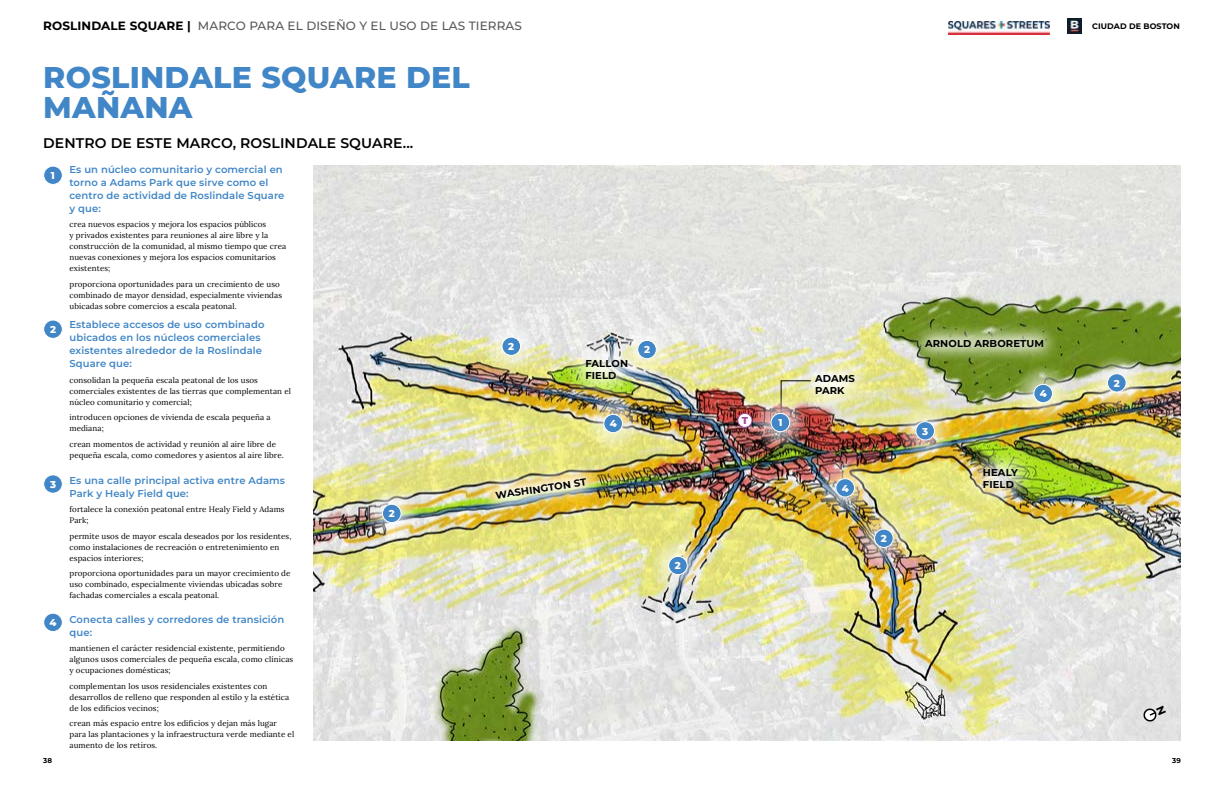
<style>
.page{position:relative;width:1224px;height:792px;background:#fff}
.page>*{position:absolute;margin:0;border:0;box-sizing:border-box;transform-origin:0 0}
.t1{font:100 30px/30px "Montserrat";letter-spacing:.01em;color:#4186c6}
.t2{font:100 14px "Montserrat";letter-spacing:.01em;color:#000}
.t3{font:100 12px "Montserrat";letter-spacing:.01em;color:#58585b}
.t4{font:100 10px/13px "Montserrat";letter-spacing:.01em;color:#4186c6}
.t5{font:100 10px/12px "Montserrat";letter-spacing:.01em;color:#000}
.t6{font:100 10px "Montserrat";color:#fff}
.t7{font:100 10px "Montserrat";color:#a3489b}
.t8{font:8px/11px "Lora";letter-spacing:.01em;color:#000}
.t9{font:100 8px "Montserrat";letter-spacing:.01em;color:#000}
.t10{font:100 7px "Montserrat";color:#000}
.s1{color:#000}
</style>
<div class="page">
<img style="left:1068px;top:18px;width:13px;height:16px">
<img style="left:948px;top:21px;width:92px;height:13px">
<img style="left:949px;top:22px;width:101px;height:12px">
<img style="left:313px;top:166px;width:867px;height:574px">
<img style="left:477px;top:460px;width:129px;height:59px">
<img style="left:364px;top:486px;width:56px;height:56px">
<div style="left:382px;top:504px;width:19px;height:19px;background:#4186c6;border-radius:50%"></div>
<div style="left:382px;top:504px;width:20px;height:19px;border:1px solid #fff;border-radius:50%"></div>
<img style="left:585px;top:402px;width:56px;height:50px">
<div style="left:604px;top:414px;width:18px;height:19px;background:#4186c6;border-radius:50%"></div>
<div style="left:603px;top:414px;width:20px;height:19px;border:1px solid #fff;border-radius:50%"></div>
<img style="left:897px;top:403px;width:56px;height:56px">
<div style="left:916px;top:422px;width:19px;height:18px;background:#4186c6;border-radius:50%"></div>
<div style="left:915px;top:421px;width:20px;height:20px;border:1px solid #fff;border-radius:50%"></div>
<svg style="left:484px;top:319px;width:56px;height:56px"></svg>
<div style="left:502px;top:337px;width:19px;height:18px;background:#4186c6;border-radius:50%"></div>
<div style="left:501px;top:337px;width:20px;height:19px;border:1px solid #fff;border-radius:50%"></div>
<svg style="left:619px;top:322px;width:56px;height:56px"></svg>
<div style="left:638px;top:340px;width:18px;height:19px;background:#4186c6;border-radius:50%"></div>
<div style="left:637px;top:340px;width:20px;height:19px;border:1px solid #fff;border-radius:50%"></div>
<img style="left:856px;top:511px;width:56px;height:56px">
<div style="left:875px;top:529px;width:18px;height:18px;background:#4186c6;border-radius:50%"></div>
<div style="left:874px;top:529px;width:20px;height:19px;border:1px solid #fff;border-radius:50%"></div>
<img style="left:650px;top:538px;width:56px;height:56px">
<div style="left:669px;top:556px;width:18px;height:19px;background:#4186c6;border-radius:50%"></div>
<div style="left:668px;top:556px;width:20px;height:19px;border:1px solid #fff;border-radius:50%"></div>
<img style="left:1089px;top:355px;width:56px;height:56px">
<div style="left:1107px;top:374px;width:19px;height:18px;background:#4186c6;border-radius:50%"></div>
<div style="left:1107px;top:373px;width:20px;height:20px;border:1px solid #fff;border-radius:50%"></div>
<img style="left:1015px;top:366px;width:56px;height:56px">
<div style="left:1034px;top:384px;width:19px;height:19px;background:#4186c6;border-radius:50%"></div>
<div style="left:1033px;top:384px;width:20px;height:19px;border:1px solid #fff;border-radius:50%"></div>
<img style="left:817px;top:460px;width:56px;height:56px">
<div style="left:836px;top:479px;width:19px;height:18px;background:#4186c6;border-radius:50%"></div>
<div style="left:835px;top:478px;width:20px;height:20px;border:1px solid #fff;border-radius:50%"></div>
<svg style="left:909px;top:323px;width:151px;height:41px"></svg>
<img style="left:961px;top:447px;width:78px;height:64px">
<img style="left:563px;top:338px;width:86px;height:64px">
<svg style="left:793px;top:354px;width:83px;height:63px"></svg>
<div style="left:738px;top:413px;width:14px;height:14px;background:#fff;border-radius:50%"></div>
<div style="left:737px;top:413px;width:16px;height:15px;border:1px solid #a3489b;border-radius:50%"></div>
<svg style="left:779px;top:380px;width:33px;height:68px"></svg>
<img style="left:753px;top:395px;width:56px;height:56px">
<div style="left:771px;top:413px;width:19px;height:19px;background:#4186c6;border-radius:50%"></div>
<div style="left:771px;top:413px;width:19px;height:19px;border:1px solid #fff;border-radius:50%"></div>
<div style="left:44px;top:166px;width:18px;height:18px;background:#4186c6;border-radius:50%"></div>
<div style="left:43px;top:166px;width:20px;height:19px;border:1px solid #fff;border-radius:50%"></div>
<div style="left:44px;top:320px;width:18px;height:18px;background:#4186c6;border-radius:50%"></div>
<div style="left:43px;top:320px;width:20px;height:19px;border:1px solid #fff;border-radius:50%"></div>
<div style="left:44px;top:475px;width:18px;height:18px;background:#4186c6;border-radius:50%"></div>
<div style="left:43px;top:474px;width:20px;height:20px;border:1px solid #fff;border-radius:50%"></div>
<div style="left:44px;top:613px;width:18px;height:19px;background:#4186c6;border-radius:50%"></div>
<div style="left:43px;top:613px;width:20px;height:19px;border:1px solid #fff;border-radius:50%"></div>
<svg style="left:1143px;top:705px;width:23px;height:17px"></svg>
<h3 class="t3" style="left:43px;top:17px;width:480px"><span class="s1">ROSLINDALE SQUARE |</span> MARCO PARA EL DISEÑO Y EL USO DE LAS TIERRAS</h3>
<p class="t9" style="left:1092px;top:21px;width:89px">CIUDAD DE BOSTON</p>
<h1 class="t1" style="left:43px;top:62px;width:428px">ROSLINDALE SQUARE DEL<br>MAÑANA</h1>
<h2 class="t2" style="left:43px;top:134px;width:372px">DENTRO DE ESTE MARCO, ROSLINDALE SQUARE...</h2>
<p class="t6" style="left:51px;top:169px;width:6px">1</p>
<p class="t6" style="left:50px;top:323px;width:7px">2</p>
<p class="t6" style="left:50px;top:478px;width:8px">3</p>
<p class="t6" style="left:50px;top:616px;width:8px">4</p>
<p class="t4" style="left:69px;top:163px;width:216px">Es un núcleo comunitario y comercial en torno a Adams Park que sirve como el centro de actividad de Roslindale Square y que:</p>
<p class="t8" style="left:69px;top:219px;width:218px">crea nuevos espacios y mejora los espacios públicos<br>y privados existentes para reuniones al aire libre y la construcción de la comunidad, al mismo tiempo que crea nuevas conexiones y mejora los espacios comunitarios existentes;</p>
<p class="t8" style="left:69px;top:278px;width:214px">proporciona oportunidades para un crecimiento de uso combinado de mayor densidad, especialmente viviendas ubicadas sobre comercios a escala peatonal.</p>
<p class="t4" style="left:69px;top:318px;width:197px">Establece accesos de uso combinado ubicados en los núcleos comerciales existentes alrededor de la Roslindale<br>Square que:</p>
<p class="t8" style="left:69px;top:374px;width:223px">consolidan la pequeña escala peatonal de los usos comerciales existentes de las tierras que complementan el núcleo comunitario y comercial;</p>
<p class="t8" style="left:69px;top:412px;width:203px">introducen opciones de vivienda de escala pequeña a mediana;</p>
<p class="t8" style="left:69px;top:438px;width:216px">crean momentos de actividad y reunión al aire libre de pequeña escala, como comedores y asientos al aire libre.</p>
<p class="t4" style="left:69px;top:473px;width:217px">Es una calle principal activa entre Adams<br>Park y Healy Field que:</p>
<p class="t8" style="left:69px;top:503px;width:217px">fortalece la conexión peatonal entre Healy Field y Adams<br>Park;</p>
<p class="t8" style="left:69px;top:530px;width:223px">permite usos de mayor escala deseados por los residentes, como instalaciones de recreación o entretenimiento en espacios interiores;</p>
<p class="t8" style="left:69px;top:567px;width:223px">proporciona oportunidades para un mayor crecimiento de uso combinado, especialmente viviendas ubicadas sobre fachadas comerciales a escala peatonal.</p>
<p class="t4" style="left:69px;top:612px;width:216px">Conecta calles y corredores de transición que:</p>
<p class="t8" style="left:69px;top:642px;width:225px">mantienen el carácter residencial existente, permitiendo algunos usos comerciales de pequeña escala, como clínicas y ocupaciones domésticas;</p>
<p class="t8" style="left:69px;top:680px;width:221px">complementan los usos residenciales existentes con desarrollos de relleno que responden al estilo y la estética de los edificios vecinos;</p>
<p class="t8" style="left:69px;top:717px;width:226px">crean más espacio entre los edificios y dejan más lugar para las plantaciones y la infraestructura verde mediante el aumento de los retiros.</p>
<p class="t6" style="left:389px;top:507px;width:7px">2</p>
<p class="t6" style="left:508px;top:340px;width:7px">2</p>
<p class="t6" style="left:644px;top:343px;width:7px">2</p>
<p class="t5" style="left:585px;top:357px;width:44px">FALLON<br>FIELD</p>
<p class="t5" style="left:495px;top:489px;width:93px;rotate:-8deg">WASHINGTON ST</p>
<p class="t6" style="left:610px;top:417px;width:8px">4</p>
<p class="t6" style="left:675px;top:559px;width:7px">2</p>
<p class="t7" style="left:742px;top:414px;width:8px">T</p>
<p class="t6" style="left:778px;top:416px;width:6px">1</p>
<p class="t5" style="left:815px;top:372px;width:41px">ADAMS<br>PARK</p>
<p class="t6" style="left:842px;top:481px;width:8px">4</p>
<p class="t6" style="left:881px;top:532px;width:7px">2</p>
<p class="t5" style="left:925px;top:337px;width:120px">ARNOLD ARBORETUM</p>
<p class="t6" style="left:922px;top:424px;width:8px">3</p>
<p class="t6" style="left:1040px;top:387px;width:8px">4</p>
<p class="t5" style="left:983px;top:466px;width:36px">HEALY<br>FIELD</p>
<p class="t6" style="left:1114px;top:376px;width:7px">2</p>
<p class="t10" style="left:43px;top:756px;width:10px">38</p>
<p class="t10" style="left:1172px;top:756px;width:10px">39</p>
</div>
